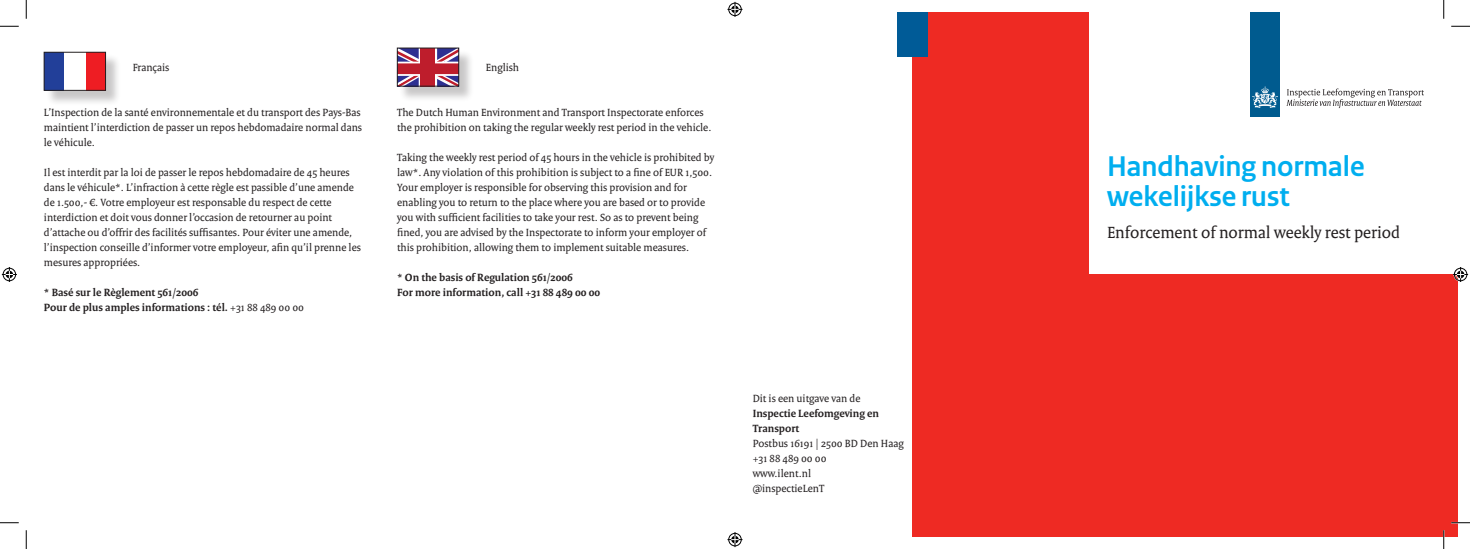
<style>
.page{position:relative;width:1470px;height:549px;background:#fff}
.page>*{position:absolute;margin:0;border:0;box-sizing:border-box;transform-origin:0 0}
._01_RO_Titel{font:700 30px/30px "Rijksoverheid Sans Heading";color:#00aeef}
._02_RO_Subtitel{font:17.5px "Rijksoverheid Serif";color:#231f20}
._10_RO_Broodtekst{font:11.25px/15px "Rijksoverheid Serif";color:#231f20}
._10_RO_Broodtekst_ve{font:700 11.25px "Rijksoverheid Serif";color:#231f20}
._10_RO_Broodtekst-2{font:700 11.25px/15px "Rijksoverheid Serif";color:#231f20}
.s1{font-weight:400}
</style>
<div class="page">
<div style="left:1250px;top:12px;width:30px;height:104px;background:#005b8f"></div>
<svg style="left:1252px;top:86px;width:26px;height:22px"></svg>
<svg style="left:1286px;top:88px;width:138px;height:20px"></svg>
<div style="left:1088px;top:274px;width:370px;height:262px;background:#ee2a23"></div>
<div style="left:912px;top:12px;width:176px;height:524px;background:#ee2a23"></div>
<div style="left:897px;top:12px;width:30px;height:45px;background:#005b97"></div>
<div style="left:399px;top:50px;width:76px;height:52px;background:#231f20;opacity:.25"></div>
<svg style="left:399px;top:50px;width:58px;height:34px;background:#b35570"></svg>
<div style="left:397px;top:48px;width:62px;height:38px;border:1px solid #231f20"></div>
<div style="left:46px;top:54px;width:75px;height:52px;background:#231f20;opacity:.25"></div>
<div style="left:44px;top:52px;width:20px;height:38px;background:#223f99"></div>
<div style="left:64px;top:52px;width:22px;height:38px;background:#fff"></div>
<div style="left:86px;top:52px;width:20px;height:38px;background:#ee1d23"></div>
<div style="left:44px;top:52px;width:62px;height:38px;border:1px solid #231f20"></div>
<svg style="left:0;top:25px;width:19px;height:2px"></svg>
<svg style="left:1451px;top:25px;width:19px;height:2px"></svg>
<svg style="left:0;top:522px;width:19px;height:1px"></svg>
<svg style="left:1451px;top:522px;width:19px;height:1px"></svg>
<svg style="left:25px;top:0;width:2px;height:19px"></svg>
<svg style="left:25px;top:530px;width:2px;height:19px"></svg>
<svg style="left:1443px;top:0;width:1px;height:19px"></svg>
<svg style="left:1443px;top:530px;width:1px;height:19px"></svg>
<svg style="left:727px;top:2px;width:15px;height:15px"></svg>
<svg style="left:727px;top:532px;width:15px;height:15px"></svg>
<svg style="left:2px;top:267px;width:15px;height:15px"></svg>
<svg style="left:1453px;top:267px;width:15px;height:15px"></svg>
<p class="_10_RO_Broodtekst" style="left:133px;top:60px;width:38px">Français</p>
<p class="_10_RO_Broodtekst" style="left:44px;top:105px;width:320px">L’Inspection de la santé environnementale et du transport des Pays-Bas maintient l’interdiction de passer un repos hebdomadaire normal dans le véhicule.</p>
<p class="_10_RO_Broodtekst" style="left:44px;top:165px;width:318px">Il est interdit par la loi de passer le repos hebdomadaire de 45 heures dans le véhicule*. L’infraction à cette règle est passible d’une amende de 1.500,- €. Votre employeur est responsable du respect de cette interdiction et doit vous donner l’occasion de retourner au point d’attache ou d’offrir des facilités suffisantes. Pour éviter une amende, l’inspection conseille d’informer votre employeur, afin qu’il prenne les mesures appropriées.</p>
<p class="_10_RO_Broodtekst_ve" style="left:44px;top:286px;width:156px">* Basé sur le Règlement 561/2006</p>
<p class="_10_RO_Broodtekst_ve" style="left:44px;top:301px;width:262px">Pour de plus amples informations : tél. <span class="s1">+31 88 489 00 00</span></p>
<p class="_10_RO_Broodtekst" style="left:486px;top:60px;width:35px">English</p>
<p class="_10_RO_Broodtekst" style="left:397px;top:105px;width:316px">The Dutch Human Environment and Transport Inspectorate enforces the prohibition on taking the regular weekly rest period in the vehicle.</p>
<p class="_10_RO_Broodtekst" style="left:397px;top:150px;width:319px">Taking the weekly rest period of 45 hours in the vehicle is prohibited by law*. Any violation of this prohibition is subject to a fine of EUR 1,500.<br>Your employer is responsible for observing this provision and for enabling you to return to the place where you are based or to provide you with sufficient facilities to take your rest. So as to prevent being fined, you are advised by the Inspectorate to inform your employer of this prohibition, allowing them to implement suitable measures.</p>
<p class="_10_RO_Broodtekst_ve" style="left:397px;top:271px;width:177px">* On the basis of Regulation 561/2006</p>
<p class="_10_RO_Broodtekst_ve" style="left:397px;top:286px;width:205px">For more information, call +31 88 489 00 00</p>
<p class="_10_RO_Broodtekst" style="left:753px;top:390px;width:109px">Dit is een uitgave van de</p>
<p class="_10_RO_Broodtekst-2" style="left:753px;top:405px;width:128px">Inspectie Leefomgeving en<br>Transport</p>
<p class="_10_RO_Broodtekst" style="left:753px;top:435px;width:153px">Postbus 16191 | 2500 BD Den Haag</p>
<p class="_10_RO_Broodtekst" style="left:753px;top:450px;width:75px">+31 88 489 00 00</p>
<p class="_10_RO_Broodtekst" style="left:753px;top:465px;width:60px">www.ilent.nl</p>
<p class="_10_RO_Broodtekst" style="left:753px;top:480px;width:73px">@inspectieLenT</p>
<p class="_01_RO_Titel" style="left:1107px;top:152px;width:259px">Handhaving normale wekelijkse rust</p>
<p class="_02_RO_Subtitel" style="left:1107px;top:222px;width:294px">Enforcement of normal weekly rest period</p>
</div>
